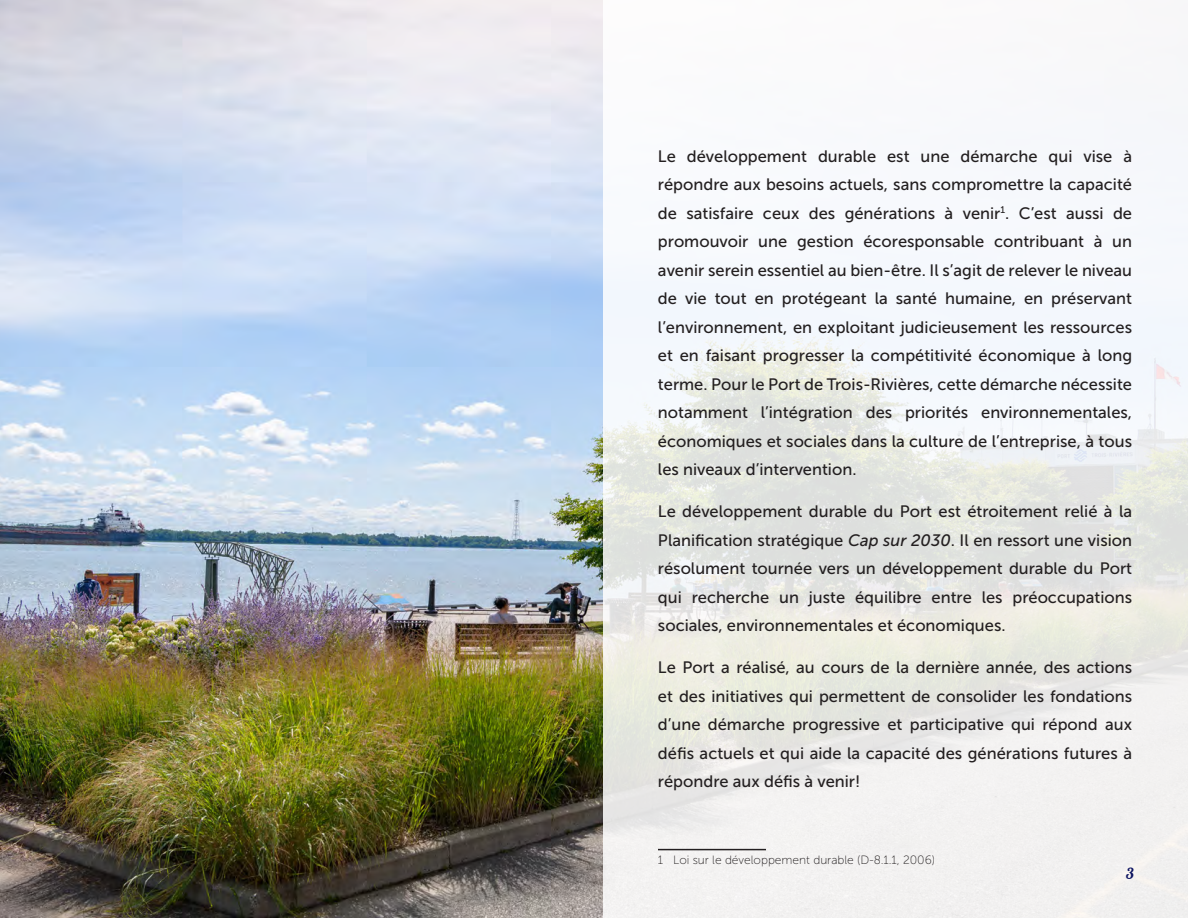
<style>
.page{position:relative;width:1188px;height:918px;background:#fff}
.page>*{position:absolute;margin:0;border:0;box-sizing:border-box;transform-origin:0 0}
.t1{font:16.5px/28.5px "Museo Sans 500";color:#231f20;text-align:justify}
.t2{font:15px "Lobster";color:#0d1461}
.t3{font:12px "Museo Sans 100";color:#231f20}
.s1{font-style:italic}
</style>
<div class="page">
<img style="left:0;top:0;width:1188px;height:918px">
<svg style="left:603px;top:0;width:584px;height:918px"></svg>
<hr style="left:658px;top:849px;width:108px;height:1px;background:#231f20">
<p class="t1" style="left:658px;top:142px;width:476px">Le développement durable est une démarche qui vise à répondre aux besoins actuels, sans compromettre la capacité de satisfaire ceux des générations à venir<sup>1</sup>. C’est aussi de promouvoir une gestion écoresponsable contribuant à un avenir serein essentiel au bien-être. Il s’agit de relever le niveau de vie tout en protégeant la santé humaine, en préservant l’environnement, en exploitant judicieusement les ressources et en faisant progresser la compétitivité économique à long terme. Pour le Port de Trois-Rivières, cette démarche nécessite notamment l’intégration des priorités environnementales, économiques et sociales dans la culture de l’entreprise, à tous les niveaux d’intervention.</p>
<p class="t1" style="left:658px;top:497px;width:476px">Le développement durable du Port est étroitement relié à la Planification stratégique <span class="s1">Cap sur 2030</span>. Il en ressort une vision résolument tournée vers un développement durable du Port qui recherche un juste équilibre entre les préoccupations sociales, environnementales et économiques.</p>
<p class="t1" style="left:658px;top:653px;width:476px">Le Port a réalisé, au cours de la dernière année, des actions et des initiatives qui permettent de consolider les fondations d’une démarche progressive et participative qui répond aux défis actuels et qui aide la capacité des générations futures à répondre aux défis à venir!</p>
<p class="t3" style="left:658px;top:854px;width:279px">1 Loi sur le développement durable (D-8.1.1, 2006)</p>
<p class="t2" style="left:1126px;top:864px;width:9px">3</p>
</div>
